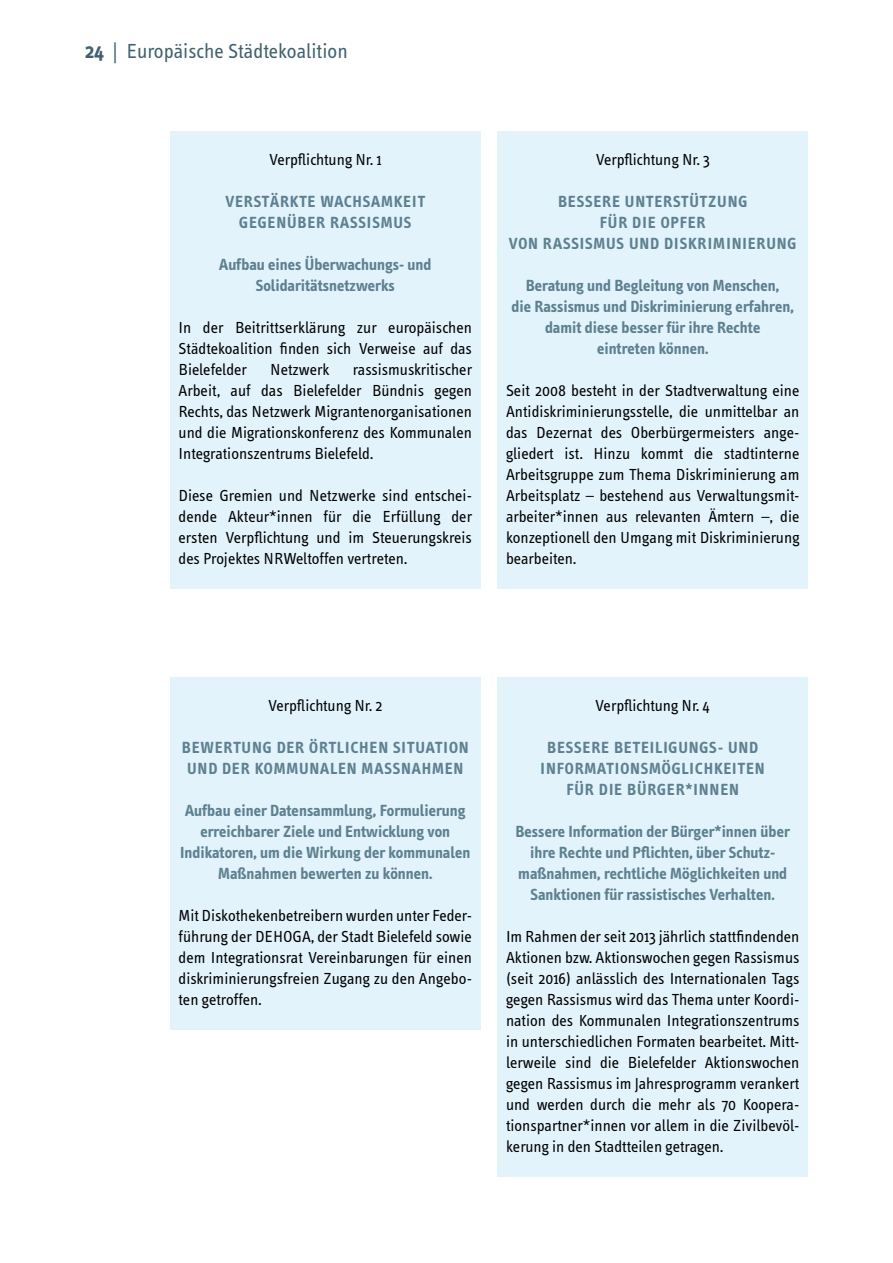
<style>
.page{position:relative;width:893px;height:1263px;background:#fff}
.page>*{position:absolute;margin:0;border:0;box-sizing:border-box;transform-origin:0 0}
.t1{font:21px "Info Text";color:#416071}
.t2{font:16.5px/21px "Info Text";color:#000;text-align:justify}
.t3{font:700 16.5px/21px "Info Text";color:#5e8090;text-align:center}
.t4{font:700 16.5px/21px "Info Text";letter-spacing:.05em;color:#5e8090;text-align:center}
.s1{font-weight:700}
</style>
<div class="page">
<div style="left:170px;top:131px;width:310px;height:458px;background:#e2f3fb"></div>
<div style="left:170px;top:677px;width:310px;height:353px;background:#e2f3fb"></div>
<div style="left:497px;top:131px;width:311px;height:458px;background:#e2f3fb"></div>
<div style="left:497px;top:677px;width:311px;height:500px;background:#e2f3fb"></div>
<p class="t1" style="left:85px;top:40px;width:264px"><span class="s1">24</span> | Europäische Städtekoalition</p>
<p class="t2" style="left:269px;top:149px;width:114px">Verpflichtung Nr. 1</p>
<p class="t4" style="left:225px;top:191px;width:201px">VERSTÄRKTE WACHSAMKEIT<br>GEGENÜBER RASSISMUS</p>
<p class="t3" style="left:219px;top:254px;width:214px">Aufbau eines Überwachungs- und<br>Solidaritätsnetzwerks</p>
<p class="t2" style="left:179px;top:317px;width:295px">In der Beitrittserklärung zur europäischen Städtekoalition finden sich Verweise auf das Bielefelder</p>
<p class="t2" style="left:179px;top:359px;width:295px;text-indent:174px">rassismuskritischer Arbeit, auf das Bielefelder Bündnis gegen Rechts, das Netzwerk Migrantenorganisationen und die Migrationskonferenz des Kommunalen Integrationszentrums Bielefeld.</p>
<p class="t2" style="left:179px;top:485px;width:295px">Diese Gremien und Netzwerke sind entschei&shy;dende Akteur*innen für die Erfüllung der ersten Verpflichtung und im Steuerungskreis des Projektes NRWeltoffen vertreten.</p>
<p class="t2" style="left:270px;top:359px;width:61px">Netzwerk</p>
<p class="t2" style="left:596px;top:149px;width:116px">Verpflichtung Nr. 3</p>
<p class="t4" style="left:509px;top:191px;width:289px">BESSERE UNTERSTÜTZUNG<br>FÜR DIE OPFER<br>VON RASSISMUS UND DISKRIMINIERUNG</p>
<p class="t3" style="left:511px;top:275px;width:284px">Beratung und Begleitung von Menschen,<br>die Rassismus und Diskriminierung erfahren, damit diese besser für ihre Rechte<br>eintreten können.</p>
<p class="t2" style="left:506px;top:380px;width:295px">Seit 2008 besteht in der Stadtverwaltung eine Antidiskriminierungsstelle, die unmittelbar an das Dezernat des Oberbürgermeisters ange&shy;gliedert ist. Hinzu kommt die stadtinterne Arbeitsgruppe zum Thema Diskriminierung am Arbeitsplatz – bestehend aus Verwaltungsmit&shy;arbeiter*innen aus relevanten Ämtern –, die konzeptionell den Umgang mit Diskriminierung bearbeiten.</p>
<p class="t2" style="left:268px;top:695px;width:116px">Verpflichtung Nr. 2</p>
<p class="t4" style="left:182px;top:737px;width:288px">BEWERTUNG DER ÖRTLICHEN SITUATION<br>UND DER KOMMUNALEN MASSNAHMEN</p>
<p class="t3" style="left:180px;top:800px;width:292px">Aufbau einer Datensammlung, Formulierung erreichbarer Ziele und Entwicklung von Indikatoren, um die Wirkung der kommunalen Maßnahmen bewerten zu können.</p>
<p class="t2" style="left:179px;top:905px;width:295px">Mit Diskothekenbetreibern wurden unter Feder&shy;führung der DEHOGA, der Stadt Bielefeld sowie dem Integrationsrat Vereinbarungen für einen diskriminierungsfreien Zugang zu den Angebo&shy;ten getroffen.</p>
<p class="t2" style="left:595px;top:695px;width:116px">Verpflichtung Nr. 4</p>
<p class="t4" style="left:541px;top:737px;width:226px">BESSERE BETEILIGUNGS- UND<br>INFORMATIONSMÖGLICHKEITEN<br>FÜR DIE BÜRGER*INNEN</p>
<p class="t3" style="left:516px;top:821px;width:276px">Bessere Information der Bürger*innen über ihre Rechte und Pflichten, über Schutz&shy;maßnahmen, rechtliche Möglichkeiten und Sanktionen für rassistisches Verhalten.</p>
<p class="t2" style="left:506px;top:926px;width:295px">Im Rahmen der seit 2013 jährlich stattfindenden Aktionen bzw. Aktionswochen gegen Rassismus (seit 2016) anlässlich des Internationalen Tags gegen Rassismus wird das Thema unter Koordi&shy;nation des Kommunalen Integrationszentrums in unterschiedlichen Formaten bearbeitet. Mitt&shy;lerweile sind die Bielefelder Aktionswochen gegen Rassismus im Jahresprogramm verankert und werden durch die mehr als 70 Koopera&shy;tionspartner*innen vor allem in die Zivilbevöl&shy;kerung in den Stadtteilen getragen.</p>
</div>
